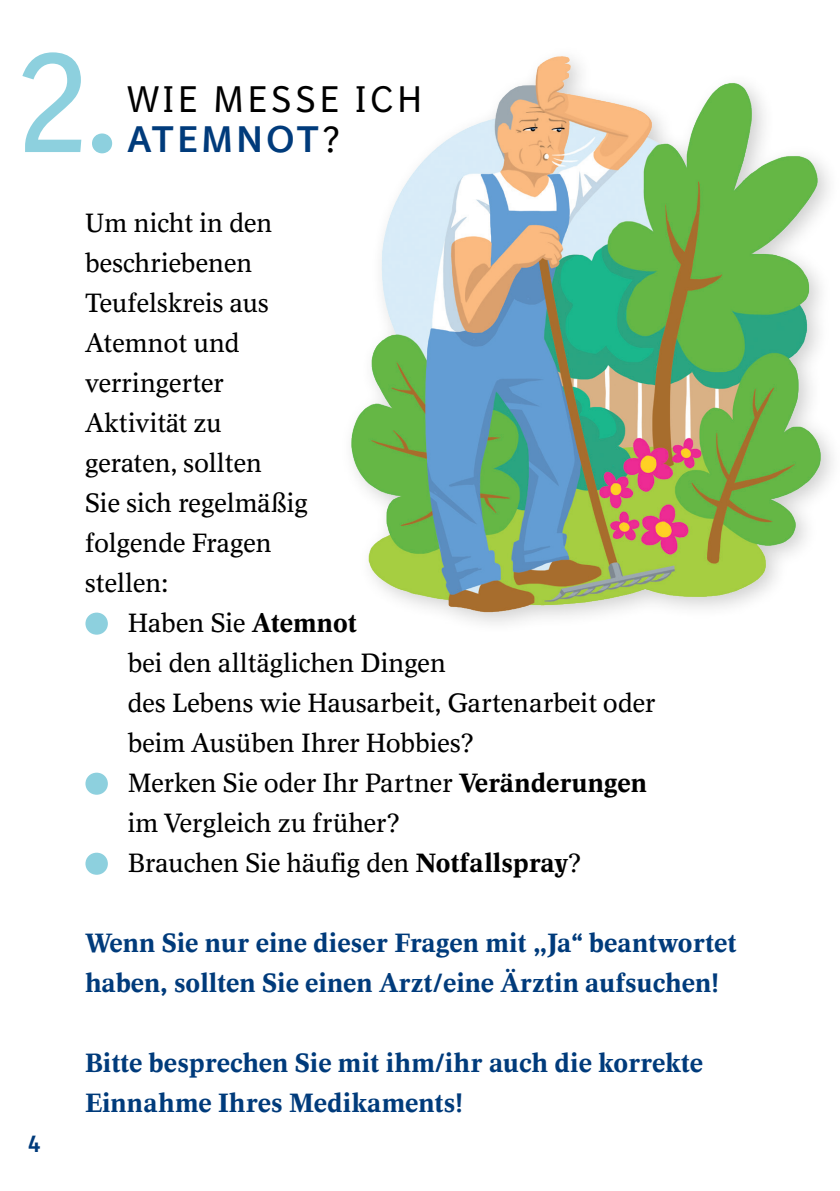
<style>
.page{position:relative;width:840px;height:1191px;background:#fff}
.page>*{position:absolute;margin:0;border:0;box-sizing:border-box;transform-origin:0 0}
.t1{font:160px "BI Sans NEXT Cond";color:#8dd0de}
.t2{font:144px "BI Sans NEXT Cond";color:#8dd0de}
.t3{font:36px/40px "BI Sans NEXT";letter-spacing:.11em;color:#000}
.t4{font:26px/40px "BI Antiqua II Ml";color:#000}
.t5{font:700 26px/40px "BI Antiqua II Ml";color:#003b7b}
.t6{font:700 24px "BI Sans NEXT Cond";color:#003b7b}
.s1{font-weight:700;color:#003b7b}
.s2{font-weight:700}
</style>
<div class="page">
<img style="left:351px;top:56px;width:481px;height:559px">
<h2 class="t2" style="left:17px;top:19px;width:104px">2.</h2>
<h3 class="t3" style="left:128px;top:79px;width:296px">WIE MESSE ICH<br><span class="s1">ATEMNOT</span>?</h3>
<p class="t4" style="left:85px;top:203px;width:224px">Um nicht in den beschriebenen<br>Teufelskreis aus<br>Atemnot und verringerter<br>Aktivität zu geraten, sollten<br>Sie sich regelmäßig folgende Fragen stellen:</p>
<h1 class="t1" style="left:77px;top:485px;width:40px">.</h1>
<p class="t4" style="left:128px;top:603px;width:529px">Haben Sie <span class="s2">Atemnot<br></span>bei den alltäglichen Dingen<br>des Lebens wie Hausarbeit, Gartenarbeit oder beim Ausüben Ihrer Hobbies?</p>
<h1 class="t1" style="left:77px;top:645px;width:40px">.</h1>
<p class="t4" style="left:128px;top:763px;width:520px">Merken Sie oder Ihr Partner <span class="s2">Veränderungen </span>im Vergleich zu früher?</p>
<h1 class="t1" style="left:77px;top:725px;width:40px">.</h1>
<p class="t4" style="left:128px;top:843px;width:455px">Brauchen Sie häufig den <span class="s2">Notfallspray</span>?</p>
<p class="t5" style="left:85px;top:923px;width:653px">Wenn Sie nur eine dieser Fragen mit „Ja“ beantwortet haben, sollten Sie einen Arzt/eine Ärztin aufsuchen!</p>
<p class="t6" style="left:28px;top:1129px;width:13px">4</p>
<p class="t5" style="left:85px;top:1043px;width:619px">Bitte besprechen Sie mit ihm/ihr auch die korrekte<br>Einnahme Ihres Medikaments!</p>
</div>
